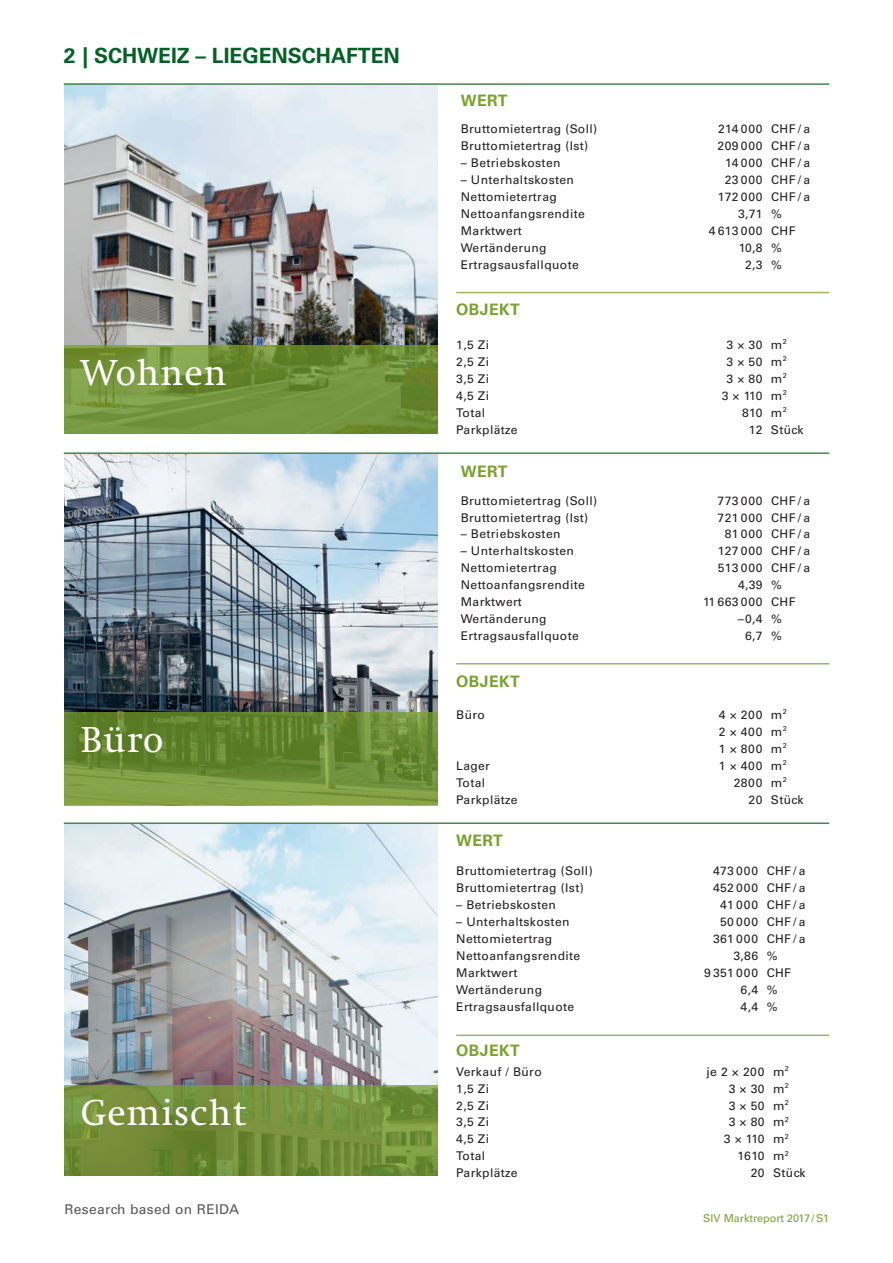
<style>
.page{position:relative;width:893px;height:1263px;background:#fff}
.page>*{position:absolute;margin:0;border:0;box-sizing:border-box;transform-origin:0 0}
.t1{font:37.5px "Swift";letter-spacing:.025em;color:#fff}
.t2{font:700 21px "Univers LT Std";color:#006224}
.t3{font:700 15.75px "Univers LT Std";letter-spacing:.03em;color:#78a22d}
.t4{font:13.5px "Univers LT Std";letter-spacing:.025em;color:#57585a}
.t5{font:12px/17px "Univers LT Std";letter-spacing:.03em;color:#231f20;text-align:justify}
.t6{font:10.8px "Univers LT Std";color:#78a22d}
</style>
<div class="page">
<hr style="left:456px;top:1034px;width:373px;height:2px;background:#9bb865">
<hr style="left:456px;top:663px;width:373px;height:1px;background:#9bb865">
<hr style="left:456px;top:292px;width:373px;height:1px;background:#9bb865">
<img style="left:64px;top:85px;width:374px;height:349px">
<svg style="left:64px;top:345px;width:373px;height:89px;background:#71923a"></svg>
<img style="left:64px;top:454px;width:374px;height:258px">
<svg style="left:64px;top:712px;width:374px;height:93px;background:#6d8d36"></svg>
<img style="left:64px;top:825px;width:374px;height:260px">
<svg style="left:64px;top:1085px;width:374px;height:90px;background:#738f39"></svg>
<hr style="left:64px;top:452px;width:765px;height:2px;background:#4a8551">
<hr style="left:64px;top:83px;width:765px;height:2px;background:#4a8551">
<hr style="left:64px;top:822px;width:765px;height:2px;background:#4a8551">
<h2 class="t2" style="left:64px;top:43px;width:338px">2 | SCHWEIZ – LIEGENSCHAFTEN</h2>
<h1 class="t1" style="left:81px;top:353px;width:147px">Wohnen</h1>
<h1 class="t1" style="left:81px;top:720px;width:84px">Büro</h1>
<h1 class="t1" style="left:81px;top:1093px;width:167px">Gemischt</h1>
<p class="t4" style="left:65px;top:1201px;width:176px">Research based on REIDA</p>
<h3 class="t3" style="left:461px;top:92px;width:48px">WERT</h3>
<p class="t5" style="left:461px;top:121px;width:138px">Bruttomietertrag (Soll)</p>
<p class="t5" style="left:718px;top:121px;width:94px">214 000 CHF / a</p>
<p class="t5" style="left:461px;top:138px;width:129px">Bruttomietertrag (Ist)</p>
<p class="t5" style="left:718px;top:138px;width:94px">209 000 CHF / a</p>
<p class="t5" style="left:461px;top:154px;width:101px">– Betriebskosten</p>
<p class="t5" style="left:725px;top:154px;width:86px">14 000 CHF / a</p>
<p class="t5" style="left:461px;top:171px;width:115px">– Unterhaltskosten</p>
<p class="t5" style="left:725px;top:171px;width:87px">23 000 CHF / a</p>
<p class="t5" style="left:461px;top:188px;width:98px">Nettomietertrag</p>
<p class="t5" style="left:718px;top:188px;width:94px">172 000 CHF / a</p>
<p class="t5" style="left:461px;top:205px;width:126px">Nettoanfangsrendite</p>
<p class="t5" style="left:738px;top:205px;width:45px">3,71 %</p>
<p class="t5" style="left:461px;top:222px;width:63px">Marktwert</p>
<p class="t5" style="left:709px;top:222px;width:88px">4 613 000 CHF</p>
<p class="t5" style="left:461px;top:239px;width:87px">Wertänderung</p>
<p class="t5" style="left:739px;top:239px;width:45px">10,8 %</p>
<p class="t5" style="left:461px;top:256px;width:120px">Ertragsausfallquote</p>
<p class="t5" style="left:745px;top:256px;width:38px">2,3 %</p>
<h3 class="t3" style="left:456px;top:301px;width:65px">OBJEKT</h3>
<p class="t5" style="left:456px;top:336px;width:34px">1,5 Zi</p>
<p class="t5" style="left:726px;top:336px;width:62px">3 × 30 m<sup>2</sup></p>
<p class="t5" style="left:456px;top:353px;width:34px">2,5 Zi</p>
<p class="t5" style="left:726px;top:353px;width:62px">3 × 50 m<sup>2</sup></p>
<p class="t5" style="left:456px;top:370px;width:34px">3,5 Zi</p>
<p class="t5" style="left:726px;top:370px;width:62px">3 × 80 m<sup>2</sup></p>
<p class="t5" style="left:456px;top:387px;width:34px">4,5 Zi</p>
<p class="t5" style="left:722px;top:387px;width:67px">3 × 110 m<sup>2</sup></p>
<p class="t5" style="left:456px;top:404px;width:31px">Total</p>
<p class="t5" style="left:742px;top:404px;width:46px">810 m<sup>2</sup></p>
<p class="t5" style="left:456px;top:421px;width:63px">Parkplätze</p>
<p class="t5" style="left:749px;top:421px;width:56px">12 Stück</p>
<h3 class="t3" style="left:461px;top:462px;width:48px">WERT</h3>
<p class="t5" style="left:461px;top:492px;width:138px">Bruttomietertrag (Soll)</p>
<p class="t5" style="left:718px;top:492px;width:94px">773 000 CHF / a</p>
<p class="t5" style="left:461px;top:509px;width:129px">Bruttomietertrag (Ist)</p>
<p class="t5" style="left:718px;top:509px;width:94px">721 000 CHF / a</p>
<p class="t5" style="left:461px;top:526px;width:101px">– Betriebskosten</p>
<p class="t5" style="left:725px;top:526px;width:87px">81 000 CHF / a</p>
<p class="t5" style="left:461px;top:542px;width:115px">– Unterhaltskosten</p>
<p class="t5" style="left:718px;top:542px;width:94px">127 000 CHF / a</p>
<p class="t5" style="left:461px;top:559px;width:98px">Nettomietertrag</p>
<p class="t5" style="left:718px;top:559px;width:94px">513 000 CHF / a</p>
<p class="t5" style="left:461px;top:576px;width:126px">Nettoanfangsrendite</p>
<p class="t5" style="left:738px;top:576px;width:45px">4,39 %</p>
<p class="t5" style="left:461px;top:593px;width:63px">Marktwert</p>
<p class="t5" style="left:703px;top:593px;width:94px">11 663 000 CHF</p>
<p class="t5" style="left:461px;top:610px;width:87px">Wertänderung</p>
<p class="t5" style="left:738px;top:610px;width:46px">–0,4 %</p>
<p class="t5" style="left:461px;top:628px;width:120px">Ertragsausfallquote</p>
<p class="t5" style="left:745px;top:628px;width:38px">6,7 %</p>
<h3 class="t3" style="left:456px;top:672px;width:65px">OBJEKT</h3>
<p class="t5" style="left:456px;top:707px;width:30px">Büro</p>
<p class="t5" style="left:719px;top:707px;width:69px">4 × 200 m<sup>2<br></sup>2 × 400 m<sup>2<br></sup>1 × 800 m<sup>2</sup></p>
<p class="t5" style="left:456px;top:757px;width:35px">Lager</p>
<p class="t5" style="left:719px;top:757px;width:69px">1 × 400 m<sup>2</sup></p>
<p class="t5" style="left:456px;top:774px;width:31px">Total</p>
<p class="t5" style="left:734px;top:774px;width:54px">2800 m<sup>2</sup></p>
<p class="t5" style="left:456px;top:791px;width:63px">Parkplätze</p>
<p class="t5" style="left:748px;top:791px;width:56px">20 Stück</p>
<h3 class="t3" style="left:456px;top:831px;width:48px">WERT</h3>
<p class="t5" style="left:456px;top:862px;width:138px">Bruttomietertrag (Soll)</p>
<p class="t5" style="left:713px;top:862px;width:94px">473 000 CHF / a</p>
<p class="t5" style="left:456px;top:879px;width:129px">Bruttomietertrag (Ist)</p>
<p class="t5" style="left:713px;top:879px;width:94px">452 000 CHF / a</p>
<p class="t5" style="left:456px;top:896px;width:101px">– Betriebskosten</p>
<p class="t5" style="left:720px;top:896px;width:87px">41 000 CHF / a</p>
<p class="t5" style="left:456px;top:913px;width:115px">– Unterhaltskosten</p>
<p class="t5" style="left:720px;top:913px;width:87px">50 000 CHF / a</p>
<p class="t5" style="left:456px;top:930px;width:98px">Nettomietertrag</p>
<p class="t5" style="left:713px;top:930px;width:94px">361 000 CHF / a</p>
<p class="t5" style="left:456px;top:947px;width:126px">Nettoanfangsrendite</p>
<p class="t5" style="left:733px;top:947px;width:45px">3,86 %</p>
<p class="t5" style="left:456px;top:964px;width:63px">Marktwert</p>
<p class="t5" style="left:704px;top:964px;width:88px">9 351 000 CHF</p>
<p class="t5" style="left:456px;top:981px;width:87px">Wertänderung</p>
<p class="t5" style="left:741px;top:981px;width:38px">6,4 %</p>
<p class="t5" style="left:456px;top:998px;width:120px">Ertragsausfallquote</p>
<p class="t5" style="left:741px;top:998px;width:38px">4,4 %</p>
<h3 class="t3" style="left:456px;top:1041px;width:65px">OBJEKT</h3>
<p class="t5" style="left:456px;top:1063px;width:87px">Verkauf / Büro</p>
<p class="t5" style="left:706px;top:1063px;width:84px">je 2 × 200 m<sup>2</sup></p>
<p class="t5" style="left:456px;top:1080px;width:34px">1,5 Zi</p>
<p class="t5" style="left:729px;top:1080px;width:62px">3 × 30 m<sup>2</sup></p>
<p class="t5" style="left:456px;top:1097px;width:34px">2,5 Zi</p>
<p class="t5" style="left:729px;top:1097px;width:62px">3 × 50 m<sup>2</sup></p>
<p class="t5" style="left:456px;top:1114px;width:34px">3,5 Zi</p>
<p class="t5" style="left:729px;top:1114px;width:62px">3 × 80 m<sup>2</sup></p>
<p class="t5" style="left:456px;top:1131px;width:34px">4,5 Zi</p>
<p class="t5" style="left:724px;top:1131px;width:66px">3 × 110 m<sup>2</sup></p>
<p class="t5" style="left:456px;top:1148px;width:31px">Total</p>
<p class="t5" style="left:737px;top:1148px;width:53px">1610 m<sup>2</sup></p>
<p class="t5" style="left:456px;top:1165px;width:63px">Parkplätze</p>
<p class="t5" style="left:751px;top:1165px;width:56px">20 Stück</p>
<p class="t6" style="left:703px;top:1212px;width:127px">SIV Marktreport 2017/S1</p>
</div>
